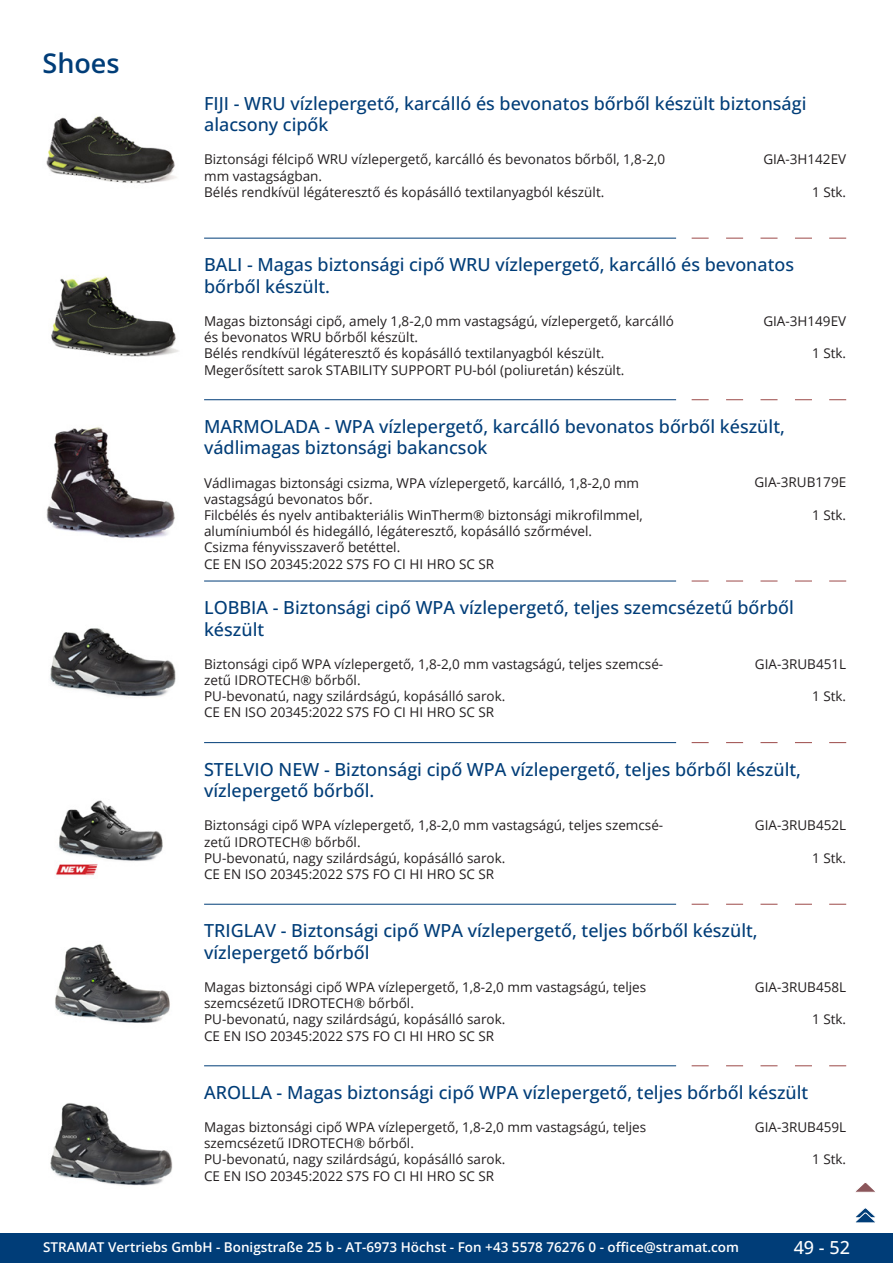
<style>
.page{position:relative;width:893px;height:1263px;background:#fff}
.page>*{position:absolute;margin:0;border:0;box-sizing:border-box;transform-origin:0 0}
.GruppeName{font:600 27px "Open Sans";color:#003d78}
.ArtikelName{font:500 18px/21.6px "Open Sans";color:#003d78}
.t1{font:500 18px "Open Sans";color:#fff}
.Beschreibung{font:13.5px/16.2px "Open Sans";color:#231f20}
.ArtikelNummer{font:13.5px "Open Sans";color:#231f20}
.t2{font:600 13.5px "Open Sans";color:#fff}
</style>
<div class="page">
<div style="left:0;top:1233px;width:893px;height:30px;background:#003d78"></div>
<img style="left:46px;top:116px;width:131px;height:68px">
<img style="left:51px;top:276px;width:128px;height:81px">
<svg style="left:692px;top:238px;width:17px;height:1px"></svg>
<svg style="left:726px;top:238px;width:17px;height:1px"></svg>
<svg style="left:760px;top:238px;width:17px;height:1px"></svg>
<svg style="left:795px;top:238px;width:17px;height:1px"></svg>
<svg style="left:829px;top:238px;width:17px;height:1px"></svg>
<hr style="left:204px;top:238px;width:472px;height:1px;background:#003d78">
<img style="left:46px;top:427px;width:129px;height:111px">
<svg style="left:692px;top:399px;width:17px;height:1px"></svg>
<svg style="left:726px;top:399px;width:17px;height:1px"></svg>
<svg style="left:760px;top:399px;width:17px;height:1px"></svg>
<svg style="left:795px;top:399px;width:17px;height:1px"></svg>
<svg style="left:829px;top:399px;width:17px;height:1px"></svg>
<hr style="left:204px;top:399px;width:472px;height:1px;background:#003d78">
<img style="left:50px;top:628px;width:126px;height:70px">
<svg style="left:692px;top:581px;width:17px;height:1px"></svg>
<svg style="left:726px;top:581px;width:17px;height:1px"></svg>
<svg style="left:760px;top:581px;width:17px;height:1px"></svg>
<svg style="left:795px;top:581px;width:17px;height:1px"></svg>
<svg style="left:829px;top:581px;width:17px;height:1px"></svg>
<hr style="left:204px;top:581px;width:472px;height:1px;background:#003d78">
<img style="left:55px;top:800px;width:108px;height:75px">
<svg style="left:692px;top:742px;width:17px;height:1px"></svg>
<svg style="left:726px;top:742px;width:17px;height:1px"></svg>
<svg style="left:760px;top:742px;width:17px;height:1px"></svg>
<svg style="left:795px;top:742px;width:17px;height:1px"></svg>
<svg style="left:829px;top:742px;width:17px;height:1px"></svg>
<hr style="left:204px;top:742px;width:472px;height:1px;background:#003d78">
<img style="left:55px;top:944px;width:115px;height:79px">
<svg style="left:692px;top:904px;width:17px;height:1px"></svg>
<svg style="left:726px;top:904px;width:17px;height:1px"></svg>
<svg style="left:760px;top:904px;width:17px;height:1px"></svg>
<svg style="left:795px;top:904px;width:17px;height:1px"></svg>
<svg style="left:829px;top:904px;width:17px;height:1px"></svg>
<hr style="left:204px;top:904px;width:472px;height:1px;background:#003d78">
<img style="left:50px;top:1103px;width:123px;height:83px">
<svg style="left:692px;top:1065px;width:17px;height:1px"></svg>
<svg style="left:726px;top:1065px;width:17px;height:1px"></svg>
<svg style="left:760px;top:1065px;width:17px;height:1px"></svg>
<svg style="left:795px;top:1065px;width:17px;height:1px"></svg>
<svg style="left:829px;top:1065px;width:17px;height:1px"></svg>
<hr style="left:204px;top:1065px;width:472px;height:1px;background:#003d78">
<svg style="left:856px;top:1183px;width:19px;height:9px"></svg>
<svg style="left:855px;top:1208px;width:21px;height:15px"></svg>
<p class="GruppeName" style="left:43px;top:44px;width:79px">Shoes</p>
<p class="ArtikelName" style="left:204px;top:92px;width:604px">FIJI - WRU vízlepergető, karcálló és bevonatos bőrből készült biztonsági alacsony cipők</p>
<p class="Beschreibung" style="left:204px;top:151px;width:462px">Biztonsági félcipő WRU vízlepergető, karcálló és bevonatos bőrből, 1,8-2,0 mm vastagságban.<br>Bélés rendkívül légáteresztő és kopásálló textilanyagból készült.</p>
<p class="ArtikelNummer" style="left:763px;top:150px;width:84px">GIA-3H142EV</p>
<p class="ArtikelNummer" style="left:812px;top:182px;width:36px">1 Stk.</p>
<p class="ArtikelName" style="left:204px;top:253px;width:591px">BALI - Magas biztonsági cipő WRU vízlepergető, karcálló és bevonatos bőrből készült.</p>
<p class="Beschreibung" style="left:204px;top:313px;width:471px">Magas biztonsági cipő, amely 1,8-2,0 mm vastagságú, vízlepergető, karcálló és bevonatos WRU bőrből készült.<br>Bélés rendkívül légáteresztő és kopásálló textilanyagból készült.<br>Megerősített sarok STABILITY SUPPORT PU-ból (poliuretán) készült.</p>
<p class="ArtikelNummer" style="left:763px;top:312px;width:84px">GIA-3H149EV</p>
<p class="ArtikelNummer" style="left:812px;top:344px;width:36px">1 Stk.</p>
<p class="ArtikelName" style="left:204px;top:415px;width:582px">MARMOLADA - WPA vízlepergető, karcálló bevonatos bőrből készült, vádlimagas biztonsági bakancsok</p>
<p class="Beschreibung" style="left:204px;top:474px;width:440px">Vádlimagas biztonsági csizma, WPA vízlepergető, karcálló, 1,8-2,0 mm vastagságú bevonatos bőr.<br>Filcbélés és nyelv antibakteriális WinTherm® biztonsági mikrofilmmel, alumíniumból és hidegálló, légáteresztő, kopásálló szőrmével.<br>Csizma fényvisszaverő betéttel.<br>CE EN ISO 20345:2022 S7S FO CI HI HRO SC SR</p>
<p class="ArtikelNummer" style="left:754px;top:473px;width:93px">GIA-3RUB179E</p>
<p class="ArtikelNummer" style="left:812px;top:506px;width:36px">1 Stk.</p>
<p class="ArtikelName" style="left:204px;top:596px;width:591px">LOBBIA - Biztonsági cipő WPA vízlepergető, teljes szemcsézetű bőrből készült</p>
<p class="Beschreibung" style="left:204px;top:655px;width:460px">Biztonsági cipő WPA vízlepergető, 1,8-2,0 mm vastagságú, teljes szemcsé&shy;zetű IDROTECH® bőrből.<br>PU-bevonatú, nagy szilárdságú, kopásálló sarok.<br>CE EN ISO 20345:2022 S7S FO CI HI HRO SC SR</p>
<p class="ArtikelNummer" style="left:755px;top:654px;width:93px">GIA-3RUB451L</p>
<p class="ArtikelNummer" style="left:812px;top:687px;width:36px">1 Stk.</p>
<p class="ArtikelName" style="left:204px;top:758px;width:598px">STELVIO NEW - Biztonsági cipő WPA vízlepergető, teljes bőrből készült, vízlepergető bőrből.</p>
<p class="Beschreibung" style="left:204px;top:817px;width:460px">Biztonsági cipő WPA vízlepergető, 1,8-2,0 mm vastagságú, teljes szemcsé&shy;zetű IDROTECH® bőrből.<br>PU-bevonatú, nagy szilárdságú, kopásálló sarok.<br>CE EN ISO 20345:2022 S7S FO CI HI HRO SC SR</p>
<p class="ArtikelNummer" style="left:755px;top:816px;width:93px">GIA-3RUB452L</p>
<p class="ArtikelNummer" style="left:812px;top:848px;width:36px">1 Stk.</p>
<p class="ArtikelName" style="left:204px;top:919px;width:555px">TRIGLAV - Biztonsági cipő WPA vízlepergető, teljes bőrből készült, vízlepergető bőrből</p>
<p class="Beschreibung" style="left:204px;top:979px;width:444px">Magas biztonsági cipő WPA vízlepergető, 1,8-2,0 mm vastagságú, teljes szemcsézetű IDROTECH® bőrből.<br>PU-bevonatú, nagy szilárdságú, kopásálló sarok.<br>CE EN ISO 20345:2022 S7S FO CI HI HRO SC SR</p>
<p class="ArtikelNummer" style="left:755px;top:978px;width:93px">GIA-3RUB458L</p>
<p class="ArtikelNummer" style="left:812px;top:1010px;width:36px">1 Stk.</p>
<p class="ArtikelName" style="left:204px;top:1081px;width:606px">AROLLA - Magas biztonsági cipő WPA vízlepergető, teljes bőrből készült</p>
<p class="Beschreibung" style="left:204px;top:1119px;width:444px">Magas biztonsági cipő WPA vízlepergető, 1,8-2,0 mm vastagságú, teljes szemcsézetű IDROTECH® bőrből.<br>PU-bevonatú, nagy szilárdságú, kopásálló sarok.<br>CE EN ISO 20345:2022 S7S FO CI HI HRO SC SR</p>
<p class="ArtikelNummer" style="left:755px;top:1118px;width:93px">GIA-3RUB459L</p>
<p class="ArtikelNummer" style="left:812px;top:1150px;width:36px">1 Stk.</p>
<p class="t2" style="left:43px;top:1238px;width:698px">STRAMAT Vertriebs GmbH - Bonigstraße 25 b - AT-6973 Höchst - Fon +43 5578 76276 0 - office@stramat.com</p>
<h2 class="t1" style="left:794px;top:1234px;width:58px">49 - 52</h2>
</div>
